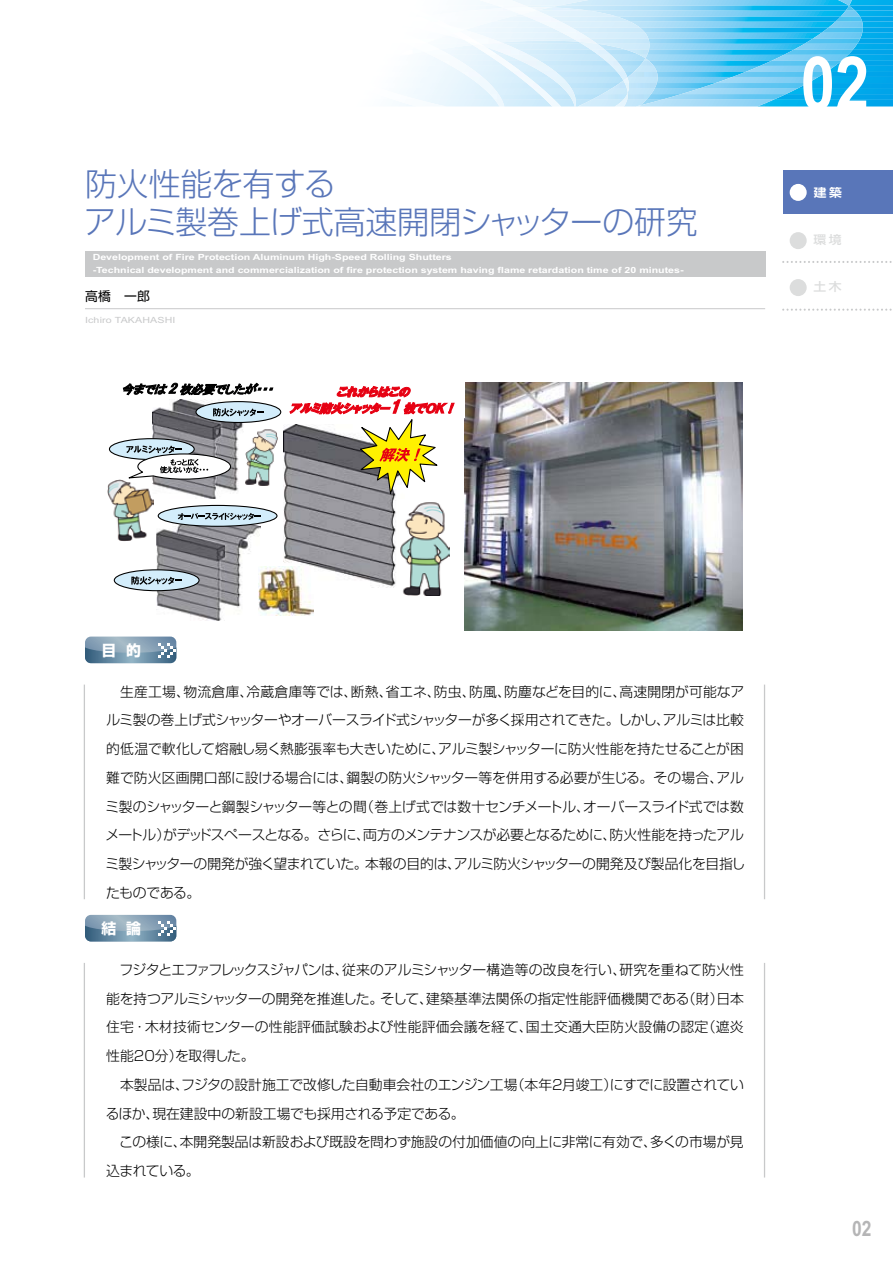
<style>
.page{position:relative;width:893px;height:1263px;background:#fff}
.page>*{position:absolute;margin:0;border:0;box-sizing:border-box;transform-origin:0 0}
.t1{font:700 75.3px "Arial Narrow";color:#fff}
.t2{font:31.95px/38.2px "Shin Go Pro Light 90 msp RKSJ H";letter-spacing:-.015em;color:#5976b9}
.t3{font:700 21.3px "Arial Narrow";color:#b5b5b6}
.t4{font:14.85px "Shin Go Pro Bold 90 msp RKSJ H";color:#fff}
.t5{font:13.8px/28.7px "Shin Go Pro Light 90 msp RKSJ H";letter-spacing:-.01em;color:#000;text-align:justify}
.t6{font:12.75px "Shin Go Pro Regular 90 msp RKSJ H";color:#000}
.t7{font:11.7px "Shin Go Pro Medium 90 msp RKSJ H";color:#dcdddd;scale:1.08 1}
.t8{font:11.7px "Shin Go Pro De Bold 90 msp RKSJ H";color:#fff;scale:1.08 1}
.t9{font:700 8.55px/12.8px "Arial";color:#fff;scale:1.25 1}
.t10{font:8.55px "Arial";letter-spacing:.015em;color:#c8c9ca;scale:1.25 1}
</style>
<div class="page">
<svg style="left:863px;top:0;width:30px;height:107px;background:#07abeb"></svg>
<img style="left:863px;top:6px;width:30px;height:5px">
<img style="left:863px;top:17px;width:30px;height:5px">
<img style="left:863px;top:28px;width:30px;height:5px">
<img style="left:863px;top:39px;width:30px;height:5px">
<img style="left:863px;top:50px;width:30px;height:5px">
<img style="left:863px;top:61px;width:30px;height:5px">
<img style="left:863px;top:72px;width:30px;height:5px">
<img style="left:863px;top:83px;width:30px;height:5px">
<img style="left:863px;top:94px;width:30px;height:5px">
<svg style="left:399px;top:0;width:464px;height:107px"></svg>
<div style="left:783px;top:170px;width:110px;height:44px;background:#5976b9"></div>
<svg style="left:783px;top:261px;width:109px;height:2px"></svg>
<svg style="left:783px;top:309px;width:109px;height:2px"></svg>
<div style="left:790px;top:279px;width:17px;height:17px;background:#dcdddd;border-radius:50%"></div>
<div style="left:790px;top:232px;width:17px;height:17px;background:#dcdddd;border-radius:50%"></div>
<div style="left:790px;top:184px;width:17px;height:17px;background:#fff;border-radius:50%"></div>
<hr style="left:85px;top:308px;width:680px;height:1px;background:#c8c9ca">
<div style="left:85px;top:251px;width:680px;height:26px;background:#c8c9ca"></div>
<img style="left:465px;top:383px;width:277px;height:248px">
<img style="left:156px;top:512px;width:104px;height:109px">
<img style="left:108px;top:480px;width:46px;height:61px">
<img style="left:153px;top:399px;width:90px;height:100px">
<img style="left:284px;top:426px;width:112px;height:161px">
<img style="left:259px;top:566px;width:54px;height:50px">
<img style="left:245px;top:429px;width:33px;height:57px">
<svg style="left:123px;top:383px;width:150px;height:12px"></svg>
<img style="left:400px;top:502px;width:49px;height:93px">
<svg style="left:290px;top:386px;width:164px;height:113px"></svg>
<div style="left:196px;top:402px;width:85px;height:20px;background:#d3edfb;border-radius:50%"></div>
<div style="left:195px;top:401px;width:86px;height:22px;border:1px solid #000;border-radius:50%"></div>
<svg style="left:213px;top:408px;width:50px;height:8px"></svg>
<div style="left:109px;top:439px;width:85px;height:21px;background:#d3edfb;border-radius:50%"></div>
<div style="left:109px;top:438px;width:86px;height:22px;border:1px solid #000;border-radius:50%"></div>
<div style="left:158px;top:505px;width:119px;height:21px;background:#d3edfb;border-radius:50%"></div>
<div style="left:158px;top:505px;width:119px;height:22px;border:1px solid #000;border-radius:50%"></div>
<svg style="left:178px;top:513px;width:83px;height:7px"></svg>
<div style="left:114px;top:570px;width:85px;height:21px;background:#d3edfb;border-radius:50%"></div>
<div style="left:114px;top:569px;width:86px;height:22px;border:1px solid #000;border-radius:50%"></div>
<svg style="left:131px;top:576px;width:51px;height:9px"></svg>
<svg style="left:122px;top:446px;width:110px;height:34px"></svg>
<hr style="left:764px;top:685px;width:1px;height:214px;background:#c8c9ca">
<hr style="left:84px;top:685px;width:1px;height:214px;background:#c8c9ca">
<svg style="left:85px;top:637px;width:91px;height:26px"></svg>
<svg style="left:85px;top:643px;width:91px;height:20px;background:#7b99af"></svg>
<hr style="left:84px;top:963px;width:1px;height:215px;background:#c8c9ca">
<hr style="left:764px;top:963px;width:1px;height:215px;background:#c8c9ca">
<svg style="left:85px;top:915px;width:91px;height:26px"></svg>
<svg style="left:85px;top:921px;width:91px;height:20px;background:#7b99af"></svg>
<h2 class="t2" style="left:84px;top:169px;width:615px">防火性能を有する<br>アルミ製巻上げ式高速開閉シャッターの研究</h2>
<p class="t9" style="left:93px;top:252px;width:474px">Development of Fire Protection Aluminum High-Speed Rolling Shutters<br>-Technical development and commercialization of fire protection system having flame retardation time of 20 minutes-</p>
<p class="t6" style="left:85px;top:292px;width:66px">高橋　一郎</p>
<p class="t10" style="left:85px;top:315px;width:74px">Ichiro TAKAHASHI</p>
<h1 class="t1" style="left:801px;top:40px;width:70px">02</h1>
<p class="t8" style="left:814px;top:188px;width:27px">建築</p>
<p class="t7" style="left:813px;top:235px;width:27px">環境</p>
<p class="t7" style="left:813px;top:282px;width:27px">土木</p>
<p class="t4" style="left:101px;top:645px;width:41px">目 的</p>
<p class="t5" style="left:105px;top:679px;width:641px">　生産工場、物流倉庫、冷蔵倉庫等では、断熱、省エネ、防虫、防風、防塵などを目的に、高速開閉が可能なアルミ製の巻上げ式シャッターやオーバースライド式シャッターが多く採用されてきた。しかし、アルミは比較的低温で軟化して熔融し易く熱膨張率も大きいために、アルミ製シャッターに防火性能を持たせることが困難で防火区画開口部に設ける場合には、鋼製の防火シャッター等を併用する必要が生じる。その場合、アルミ製のシャッターと鋼製シャッター等との間（巻上げ式では数十センチメートル、オーバースライド式では数メートル）がデッドスペースとなる。さらに、両方のメンテナンスが必要となるために、防火性能を持ったアルミ製シャッターの開発が強く望まれていた。本報の目的は、アルミ防火シャッターの開発及び製品化を目指したものである。</p>
<p class="t4" style="left:101px;top:923px;width:41px">結 論</p>
<p class="t5" style="left:106px;top:957px;width:640px;text-align:left">　フジタとエファフレックスジャパンは、従来のアルミシャッター構造等の改良を行い、研究を重ねて防火性能を持つアルミシャッターの開発を推進した。そして、建築基準法関係の指定性能評価機関である（財）日本住宅・木材技術センターの性能評価試験および性能評価会議を経て、国土交通大臣防火設備の認定（遮炎性能20分）を取得した。<br>　本製品は、フジタの設計施工で改修した自動車会社のエンジン工場（本年２月竣工）にすでに設置されているほか、現在建設中の新設工場でも採用される予定である。<br>　この様に、本開発製品は新設および既設を問わず施設の付加価値の向上に非常に有効で、多くの市場が見込まれている。</p>
<h3 class="t3" style="left:852px;top:1216px;width:21px">02</h3>
</div>
